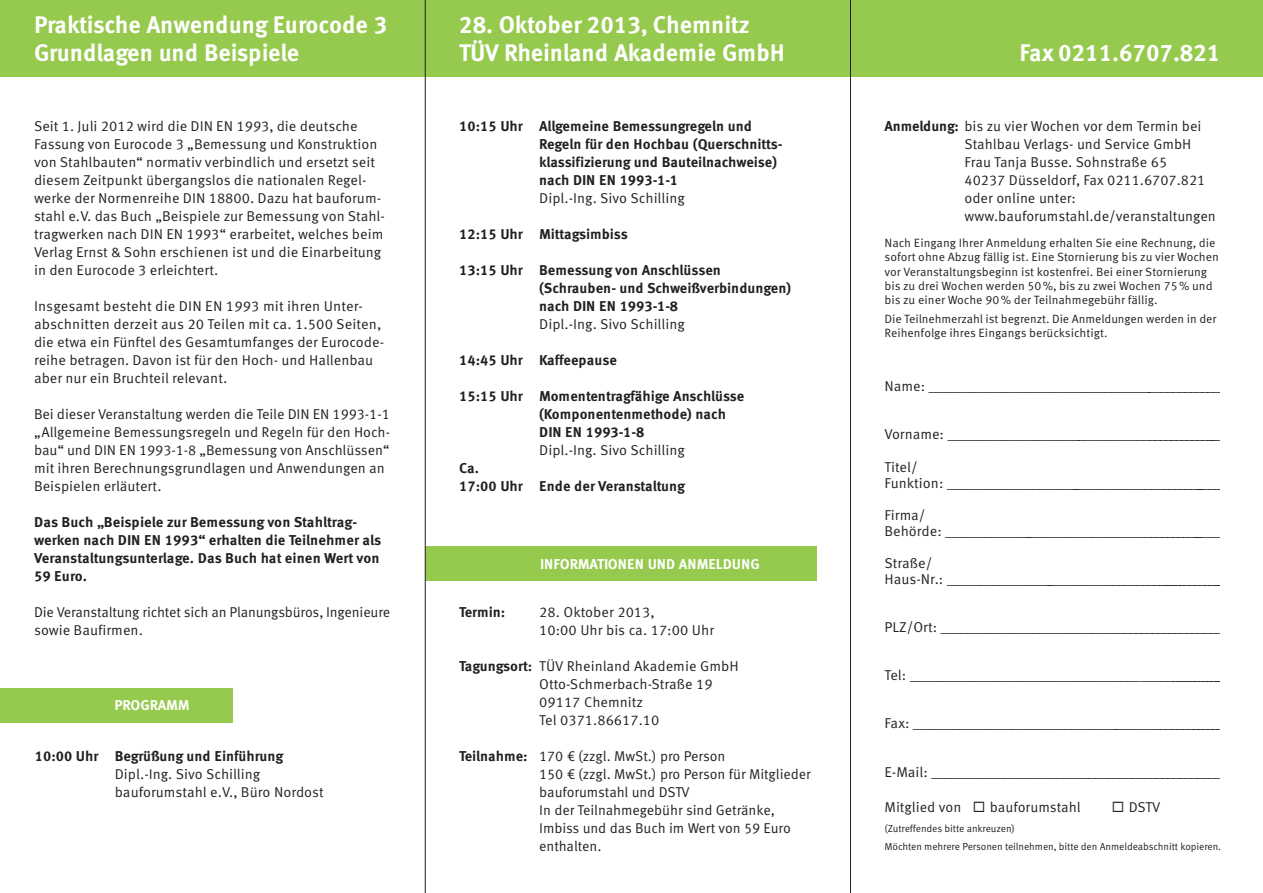
<style>
.page{position:relative;width:1263px;height:893px;background:#fff}
.page>*{position:absolute;margin:0;border:0;box-sizing:border-box;transform-origin:0 0}
.t1{font:700 24px/28.5px "Meta Corr";letter-spacing:-.005em;color:#fff}
.t2{font:14.25px/18px "Meta Corr";color:#231f20}
.t3{font:700 14.25px/18px "Meta Corr";letter-spacing:-.005em;color:#231f20}
.t4{font:700 14.25px "Meta Corr";letter-spacing:-.01em;color:#fff}
.t5{font:12px/14.4px "Meta Corr";letter-spacing:-.005em;color:#231f20}
.t6{font:10.2px/18.8px "Meta Corr";letter-spacing:-.01em;color:#231f20}
.s1{font-weight:700}
</style>
<div class="page">
<div style="left:0;top:0;width:1263px;height:77px;background:#96ca4e"></div>
<div style="left:0;top:689px;width:233px;height:34px;background:#96ca4e"></div>
<div style="left:425px;top:547px;width:391px;height:34px;background:#96ca4e"></div>
<hr style="left:425px;top:0;width:1px;height:893px;background:#231f20">
<hr style="left:850px;top:0;width:1px;height:893px;background:#231f20">
<h1 class="t1" style="left:34px;top:12px;width:355px">Praktische Anwendung Eurocode 3<br>Grundlagen und Beispiele</h1>
<h1 class="t1" style="left:459px;top:12px;width:327px">28. Oktober 2013, Chemnitz<br>TÜV Rheinland Akademie GmbH</h1>
<p class="t2" style="left:34px;top:118px;width:352px">Seit 1. Juli 2012 wird die DIN EN 1993, die deutsche Fassung von Eurocode 3 „Bemessung und Konstruktion von Stahlbauten“ normativ verbindlich und ersetzt seit diesem Zeitpunkt übergangslos die nationalen Regel&shy;werke der Normenreihe DIN 18800. Dazu hat bauforum&shy;stahl e.V. das Buch „Beispiele zur Bemessung von Stahl&shy;tragwerken nach DIN EN 1993“ erarbeitet, welches beim Verlag Ernst &amp; Sohn erschienen ist und die Einarbeitung in den Eurocode 3 erleichtert.</p>
<p class="t2" style="left:34px;top:298px;width:352px">Insgesamt besteht die DIN EN 1993 mit ihren Unter&shy;abschnitten derzeit aus 20 Teilen mit ca. 1.500 Seiten, die etwa ein Fünftel des Gesamtumfanges der Eurocode&shy;reihe betragen. Davon ist für den Hoch- und Hallenbau aber nur ein Bruchteil relevant.</p>
<p class="t2" style="left:34px;top:406px;width:358px">Bei dieser Veranstaltung werden die Teile DIN EN 1993-1-1 „Allgemeine Bemessungsregeln und Regeln für den Hoch&shy;bau“ und DIN EN 1993-1-8 „Bemessung von Anschlüssen“ mit ihren Berechnungsgrundlagen und Anwendungen an Beispielen erläutert.</p>
<p class="t3" style="left:34px;top:514px;width:349px">Das Buch „Beispiele zur Bemessung von Stahltrag&shy;werken nach DIN EN 1993“ erhalten die Teilnehmer als Veranstaltungsunterlage. Das Buch hat einen Wert von 59 Euro.</p>
<p class="t2" style="left:34px;top:604px;width:358px">Die Veranstaltung richtet sich an Planungsbüros, Ingenieure sowie Baufirmen.</p>
<p class="t4" style="left:115px;top:700px;width:77px">PROGRAMM</p>
<p class="t3" style="left:35px;top:748px;width:250px">10:00 Uhr Begrüßung und Einführung</p>
<p class="t2" style="left:115px;top:766px;width:211px">Dipl.-Ing. Sivo Schilling bauforumstahl e.V., Büro Nordost</p>
<p class="t3" style="left:539px;top:118px;width:245px;text-indent:-80px">10:15 Uhr Allgemeine Bemessungregeln und Regeln für den Hochbau (Querschnitts&shy;klassifizierung und Bauteilnachweise) nach DIN EN 1993-1-1</p>
<p class="t2" style="left:539px;top:190px;width:147px">Dipl.-Ing. Sivo Schilling</p>
<p class="t3" style="left:459px;top:226px;width:170px">12:15 Uhr Mittagsimbiss</p>
<p class="t3" style="left:539px;top:262px;width:253px;text-indent:-80px">13:15 Uhr Bemessung von Anschlüssen (Schrauben- und Schweißverbindungen) nach DIN EN 1993-1-8</p>
<p class="t2" style="left:539px;top:316px;width:147px">Dipl.-Ing. Sivo Schilling</p>
<p class="t3" style="left:459px;top:352px;width:159px">14:45 Uhr Kaffeepause</p>
<p class="t3" style="left:539px;top:388px;width:207px;text-indent:-80px">15:15 Uhr Momententragfähige Anschlüsse (Komponentenmethode) nach<br>DIN EN 1993-1-8</p>
<p class="t2" style="left:539px;top:442px;width:147px">Dipl.-Ing. Sivo Schilling</p>
<p class="t3" style="left:459px;top:460px;width:228px">Ca.<br>17:00 Uhr Ende der Veranstaltung</p>
<p class="t4" style="left:540px;top:559px;width:221px">INFORMATIONEN UND ANMELDUNG</p>
<p class="t3" style="left:459px;top:604px;width:48px">Termin:</p>
<p class="t2" style="left:539px;top:604px;width:176px">28. Oktober 2013,<br>10:00 Uhr bis ca. 17:00 Uhr</p>
<p class="t2" style="left:539px;top:658px;width:201px;text-indent:-80px"><span class="s1">Tagungsort:</span> TÜV Rheinland Akademie GmbH<br>Otto-Schmerbach-Straße 19<br>09117 Chemnitz<br>Tel 0371.86617.10</p>
<p class="t2" style="left:539px;top:748px;width:273px;text-indent:-80px"><span class="s1">Teilnahme:</span> 170 € (zzgl. MwSt.) pro Person<br>150 € (zzgl. MwSt.) pro Person für Mitglieder bauforumstahl und DSTV<br>In der Teilnahmegebühr sind Getränke,<br>Imbiss und das Buch im Wert von 59 Euro enthalten.</p>
<h1 class="t1" style="left:1019px;top:41px;width:202px">Fax 0211.6707.821</h1>
<p class="t2" style="left:964px;top:118px;width:253px;text-indent:-80px"><span class="s1">Anmeldung:</span> bis zu vier Wochen vor dem Termin bei Stahlbau Verlags- und Service GmbH Frau Tanja Busse. Sohnstraße 65<br>40237 Düsseldorf, Fax 0211.6707.821 oder online unter: www.bauforumstahl.de/veranstaltungen</p>
<p class="t5" style="left:884px;top:237px;width:336px">Nach Eingang Ihrer Anmeldung erhalten Sie eine Rechnung, die sofort ohne Abzug fällig ist. Eine Stornierung bis zu vier Wochen vor Veranstaltungsbeginn ist kostenfrei. Bei einer Stornierung bis zu drei Wochen werden 50%, bis zu zwei Wochen 75% und bis zu einer Woche 90% der Teilnahmegebühr fällig.</p>
<p class="t5" style="left:884px;top:313px;width:333px">Die Teilnehmerzahl ist begrenzt. Die Anmeldungen werden in der<br>Reihenfolge ihres Eingangs berücksichtigt.</p>
<p class="t2" style="left:884px;top:379px;width:360px">Name: __________________________________________________</p>
<p class="t2" style="left:884px;top:427px;width:359px">Vorname: ________________________________________________</p>
<p class="t2" style="left:884px;top:460px;width:359px;line-height:16px">Titel/<br>Funktion: ________________________________________________</p>
<p class="t2" style="left:884px;top:508px;width:359px;line-height:16px">Firma/<br>Behörde: _______________________________________________</p>
<p class="t2" style="left:884px;top:556px;width:359px;line-height:16px">Straße/<br>Haus-Nr.: _________________________________________________</p>
<p class="t2" style="left:884px;top:619px;width:360px">PLZ/Ort: _________________________________________________</p>
<p class="t2" style="left:884px;top:668px;width:359px">Tel: ______________________________________________________</p>
<p class="t2" style="left:884px;top:716px;width:360px">Fax: _____________________________________________________</p>
<p class="t2" style="left:884px;top:764px;width:359px">E-Mail: __________________________________________________</p>
<p class="t2" style="left:884px;top:799px;width:78px">Mitglied von</p>
<p class="t2" style="left:990px;top:799px;width:93px">bauforumstahl</p>
<p class="t2" style="left:1129px;top:799px;width:33px">DSTV</p>
<p class="t6" style="left:884px;top:820px;width:338px">(Zutreffendes bitte ankreuzen)<br>Möchten mehrere Personen teilnehmen, bitte den Anmeldeabschnitt kopieren.</p>
</div>
